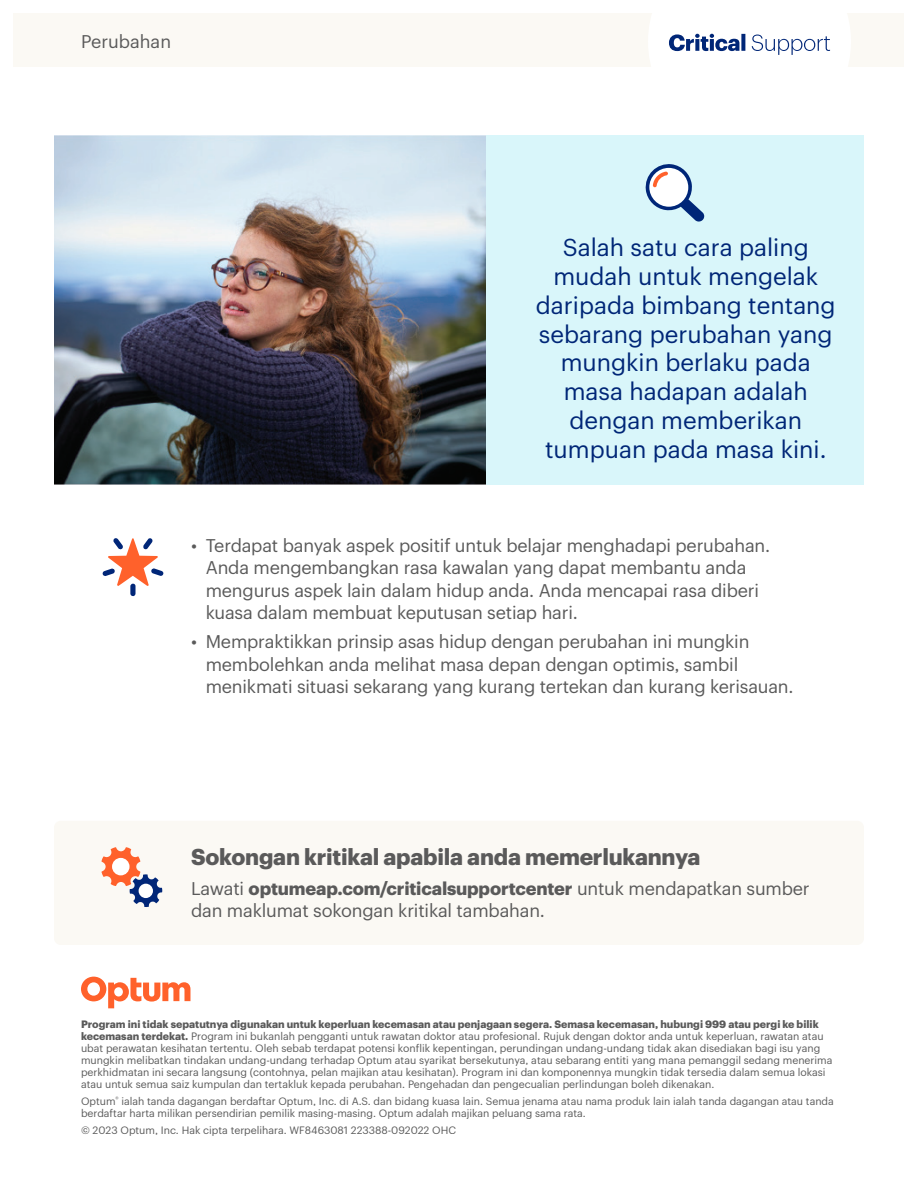
<style>
.page{position:relative;width:918px;height:1188px;background:#fff}
.page>*{position:absolute;margin:0;border:0;box-sizing:border-box;transform-origin:0 0}
.Headline-subhead{font:24px/28.8px "Graphik UHG";color:#002677;text-align:center}
.Section_Subhead{font:700 22.5px "Graphik UHG";letter-spacing:-.01em;color:#5a5a5a}
.Body{font:18px/22.5px "Graphik UHG";letter-spacing:-.01em;color:#5a5a5a}
.Disclaimer_Copyright{font:10.5px/12px "Graphik UHG";color:#5a5a5a}
.s1{font-weight:700}
</style>
<div class="page">
<div style="left:14px;top:14px;width:890px;height:54px;background:#fbf9f4"></div>
<svg style="left:648px;top:13px;width:203px;height:55px"></svg>
<div style="left:54px;top:821px;width:810px;height:124px;background:#fbf9f4;border-radius:7px"></div>
<svg style="left:81px;top:977px;width:109px;height:31px"></svg>
<div style="left:54px;top:135px;width:810px;height:350px;background:#d9f6fa"></div>
<img style="left:54px;top:135px;width:432px;height:350px">
<svg style="left:101px;top:847px;width:61px;height:60px"></svg>
<div style="left:139px;top:884px;width:14px;height:14px;background:#fff;border-radius:50%"></div>
<svg style="left:645px;top:164px;width:59px;height:58px"></svg>
<svg style="left:102px;top:538px;width:61px;height:58px"></svg>
<p class="Body" style="left:81px;top:29px;width:92px">Perubahan</p>
<p class="Headline-subhead" style="left:536px;top:231px;width:301px">Salah satu cara paling mudah untuk mengelak daripada bimbang tentang sebarang perubahan yang mungkin berlaku pada masa hadapan adalah dengan memberikan tumpuan pada masa kini.</p>
<p class="Body" style="left:206px;top:532px;width:566px;text-indent:-15px">• Terdapat banyak aspek positif untuk belajar menghadapi perubahan.<br>Anda mengembangkan rasa kawalan yang dapat membantu anda mengurus aspek lain dalam hidup anda. Anda mencapai rasa diberi kuasa dalam membuat keputusan setiap hari.</p>
<p class="Body" style="left:206px;top:629px;width:589px;text-indent:-15px">• Mempraktikkan prinsip asas hidup dengan perubahan ini mungkin membolehkan anda melihat masa depan dengan optimis, sambil menikmati situasi sekarang yang kurang tertekan dan kurang kerisauan.</p>
<p class="Section_Subhead" style="left:191px;top:840px;width:511px">Sokongan kritikal apabila anda memerlukannya</p>
<p class="Body" style="left:191px;top:875px;width:620px">Lawati <span class="s1">optumeap.com/criticalsupportcenter</span> untuk mendapatkan sumber dan maklumat sokongan kritikal tambahan.</p>
<p class="Disclaimer_Copyright" style="left:81px;top:1017px;width:753px"><span class="s1">Program ini tidak sepatutnya digunakan untuk keperluan kecemasan atau penjagaan segera. Semasa kecemasan, hubungi 999 atau pergi ke bilik kecemasan terdekat.</span> Program ini bukanlah pengganti untuk rawatan doktor atau profesional. Rujuk dengan doktor anda untuk keperluan, rawatan atau ubat perawatan kesihatan tertentu. Oleh sebab terdapat potensi konflik kepentingan, perundingan undang-undang tidak akan disediakan bagi isu yang mungkin melibatkan tindakan undang-undang terhadap Optum atau syarikat bersekutunya, atau sebarang entiti yang mana pemanggil sedang menerima perkhidmatan ini secara langsung (contohnya, pelan majikan atau kesihatan). Program ini dan komponennya mungkin tidak tersedia dalam semua lokasi atau untuk semua saiz kumpulan dan tertakluk kepada perubahan. Pengehadan dan pengecualian perlindungan boleh dikenakan.</p>
<p class="Disclaimer_Copyright" style="left:81px;top:1094px;width:754px">Optum<sup>®</sup> ialah tanda dagangan berdaftar Optum, Inc. di A.S. dan bidang kuasa lain. Semua jenama atau nama produk lain ialah tanda dagangan atau tanda berdaftar harta milikan persendirian pemilik masing-masing. Optum adalah majikan peluang sama rata.</p>
<p class="Disclaimer_Copyright" style="left:81px;top:1123px;width:377px">© 2023 Optum, Inc. Hak cipta terpelihara. WF8463081 223388-092022 OHC</p>
</div>
